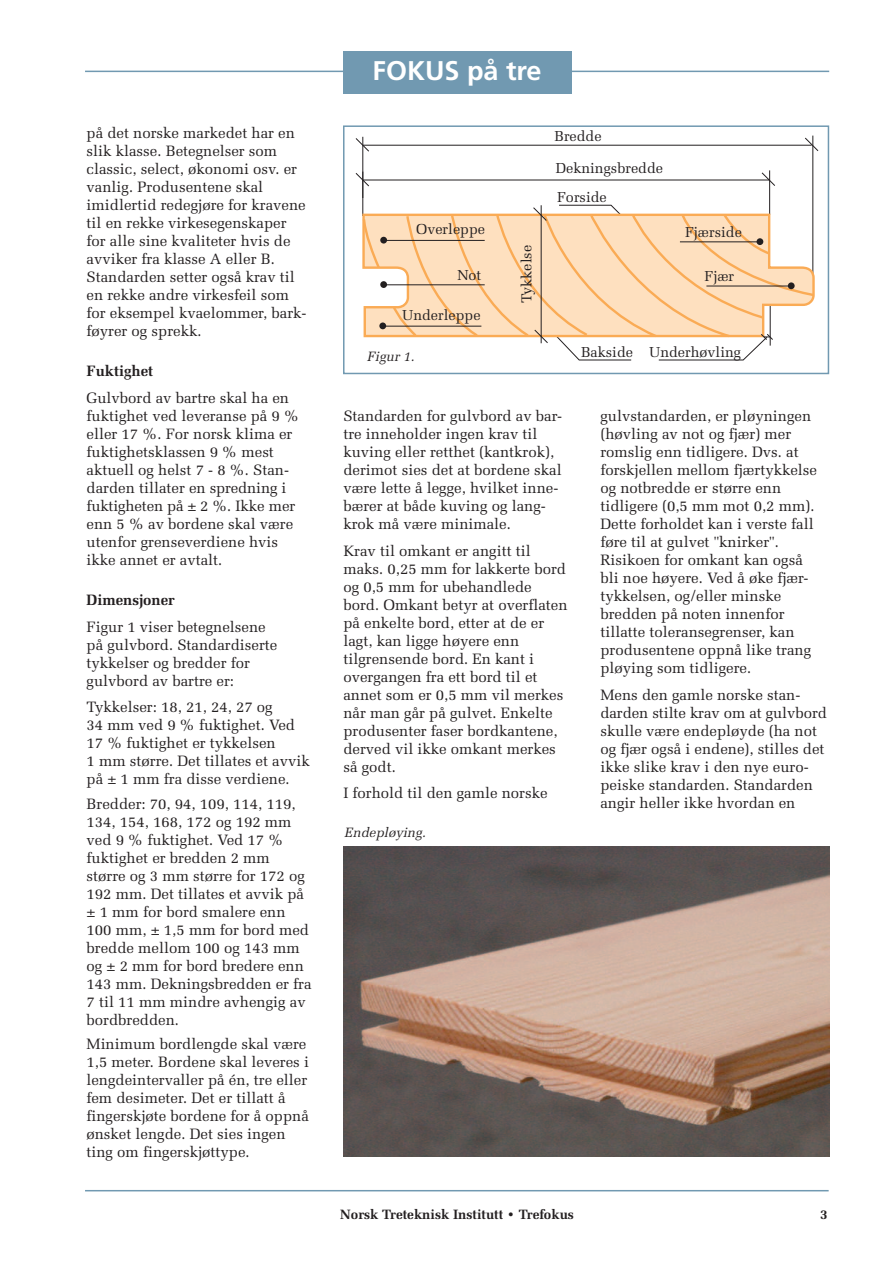
<style>
.page{position:relative;width:893px;height:1263px;background:#fff}
.page>*{position:absolute;margin:0;border:0;box-sizing:border-box;transform-origin:0 0}
.t1{font:700 27px "Frutiger";color:#fff}
.t2{font:15px/18px "Melior";color:#231f20}
.t3{font:700 15px "Melior";color:#231f20}
.t4{font:14.4px "Melior";color:#231f20}
.t5{font:700 13.5px "Melior";color:#231f20}
.t6{font:italic 13.5px "Melior";color:#231f20}
</style>
<div class="page">
<hr style="left:85px;top:1190px;width:744px;height:1px;background:#7199b1">
<hr style="left:85px;top:71px;width:744px;height:1px;background:#7199b1">
<div style="left:343px;top:51px;width:228px;height:43px;background:#7199b1"></div>
<img style="left:343px;top:847px;width:486px;height:310px">
<hr style="left:812px;top:136px;width:1px;height:142px;background:#231f20">
<hr style="left:362px;top:137px;width:1px;height:61px;background:#231f20">
<hr style="left:363px;top:145px;width:449px;height:1px;background:#231f20">
<svg style="left:804px;top:137px;width:15px;height:15px"></svg>
<svg style="left:356px;top:138px;width:14px;height:14px"></svg>
<hr style="left:769px;top:170px;width:1px;height:45px;background:#231f20">
<hr style="left:362px;top:172px;width:1px;height:44px;background:#231f20">
<hr style="left:363px;top:180px;width:407px;height:1px;background:#231f20">
<svg style="left:761px;top:172px;width:14px;height:14px"></svg>
<svg style="left:356px;top:172px;width:14px;height:15px"></svg>
<svg style="left:362px;top:212px;width:30px;height:126px"></svg>
<svg style="left:362px;top:217px;width:20px;height:54px"></svg>
<div style="left:380px;top:237px;width:7px;height:7px;background:#231f20;border-radius:50%"></div>
<div style="left:379px;top:322px;width:7px;height:7px;background:#231f20;border-radius:50%"></div>
<div style="left:380px;top:281px;width:7px;height:7px;background:#231f20;border-radius:50%"></div>
<svg style="left:392px;top:205px;width:423px;height:156px"></svg>
<div style="left:343px;top:125px;width:486px;height:249px;border:2px solid #7199b1"></div>
<div style="left:366px;top:345px;width:139px;height:21px;background:#fff"></div>
<p class="t2" style="left:87px;top:124px;width:222px">på det norske markedet har en slik klasse. Betegnelser som classic, select, økonomi osv. er vanlig. Produsentene skal imidlertid redegjøre for kravene til en rekke virkesegenskaper for alle sine kvaliteter hvis de avviker fra klasse A eller B.<br>Standarden setter også krav til en rekke andre virkesfeil som for eksempel kvaelommer, bark&shy;føyrer og sprekk.</p>
<p class="t3" style="left:87px;top:362px;width:68px">Fuktighet</p>
<p class="t2" style="left:87px;top:389px;width:214px">Gulvbord av bartre skal ha en fuktighet ved leveranse på 9 % eller 17 %. For norsk klima er fuktighetsklassen 9 % mest aktuell og helst 7 - 8 %. Stan&shy;darden tillater en spredning i fuktigheten på ± 2 %. Ikke mer enn 5 % av bordene skal være utenfor grenseverdiene hvis ikke annet er avtalt.</p>
<p class="t3" style="left:87px;top:591px;width:90px">Dimensjoner</p>
<p class="t2" style="left:87px;top:617px;width:192px">Figur 1 viser betegnelsene på gulvbord. Standardiserte tykkelser og bredder for gulvbord av bartre er:</p>
<p class="t2" style="left:87px;top:698px;width:225px">Tykkelser: 18, 21, 24, 27 og<br>34 mm ved 9 % fuktighet. Ved<br>17 % fuktighet er tykkelsen<br>1 mm større. Det tillates et avvik på ± 1 mm fra disse verdiene.</p>
<p class="t2" style="left:87px;top:794px;width:226px">Bredder: 70, 94, 109, 114, 119,<br>134, 154, 168, 172 og 192 mm ved 9 % fuktighet. Ved 17 % fuktighet er bredden 2 mm større og 3 mm større for 172 og<br>192 mm. Det tillates et avvik på ± 1 mm for bord smalere enn<br>100 mm, ± 1,5 mm for bord med bredde mellom 100 og 143 mm og ± 2 mm for bord bredere enn<br>143 mm. Dekningsbredden er fra<br>7 til 11 mm mindre avhengig av bordbredden.</p>
<p class="t2" style="left:86px;top:1035px;width:224px">Minimum bordlengde skal være<br>1,5 meter. Bordene skal leveres i lengdeintervaller på én, tre eller fem desimeter. Det er tillatt å fingerskjøte bordene for å oppnå ønsket lengde. Det sies ingen ting om fingerskjøttype.</p>
<h1 class="t1" style="left:373px;top:59px;width:171px">FOKUS på tre</h1>
<p class="t4" style="left:416px;top:221px;width:70px">Overleppe</p>
<p class="t4" style="left:554px;top:127px;width:49px">Bredde</p>
<p class="t4" style="left:556px;top:159px;width:109px">Dekningsbredde</p>
<p class="t4" style="left:557px;top:188px;width:51px">Forside</p>
<p class="t4" style="left:685px;top:223px;width:58px">Fjærside</p>
<p class="t4" style="left:518px;top:303px;width:59px;rotate:-90deg">Tykkelse</p>
<p class="t4" style="left:457px;top:267px;width:26px">Not</p>
<p class="t4" style="left:705px;top:267px;width:31px">Fjær</p>
<p class="t4" style="left:402px;top:307px;width:80px">Underleppe</p>
<p class="t6" style="left:367px;top:348px;width:49px">Figur 1.</p>
<p class="t4" style="left:581px;top:344px;width:53px">Bakside</p>
<p class="t4" style="left:649px;top:344px;width:94px">Underhøvling</p>
<p class="t2" style="left:343px;top:407px;width:220px">Standarden for gulvbord av bar&shy;tre inneholder ingen krav til kuving eller retthet (kantkrok), derimot sies det at bordene skal være lette å legge, hvilket inne&shy;bærer at både kuving og lang&shy;krok må være minimale.</p>
<p class="t2" style="left:343px;top:542px;width:226px">Krav til omkant er angitt til maks. 0,25 mm for lakkerte bord og 0,5 mm for ubehandlede bord. Omkant betyr at overflaten på enkelte bord, etter at de er lagt, kan ligge høyere enn tilgrensende bord. En kant i overgangen fra ett bord til et annet som er 0,5 mm vil merkes når man går på gulvet. Enkelte produsenter faser bordkantene, derved vil ikke omkant merkes så godt.</p>
<p class="t2" style="left:343px;top:784px;width:206px">I forhold til den gamle norske</p>
<p class="t6" style="left:344px;top:824px;width:83px">Endepløying.</p>
<p class="t2" style="left:600px;top:407px;width:218px">gulvstandarden, er pløyningen (høvling av not og fjær) mer romslig enn tidligere. Dvs. at forskjellen mellom fjærtykkelse og notbredde er større enn tidligere (0,5 mm mot 0,2 mm).<br>Dette forholdet kan i verste fall føre til at gulvet "knirker".<br>Risikoen for omkant kan også bli noe høyere. Ved å øke fjær&shy;tykkelsen, og/eller minske bredden på noten innenfor tillatte toleransegrenser, kan produsentene oppnå like trang pløying som tidligere.</p>
<p class="t2" style="left:600px;top:686px;width:228px">Mens den gamle norske stan&shy;darden stilte krav om at gulvbord skulle være endepløyde (ha not og fjær også i endene), stilles det ikke slike krav i den nye euro&shy;peiske standarden. Standarden angir heller ikke hvordan en</p>
<p class="t5" style="left:340px;top:1207px;width:235px">Norsk Treteknisk Institutt • Trefokus</p>
<p class="t5" style="left:820px;top:1207px;width:9px">3</p>
</div>
